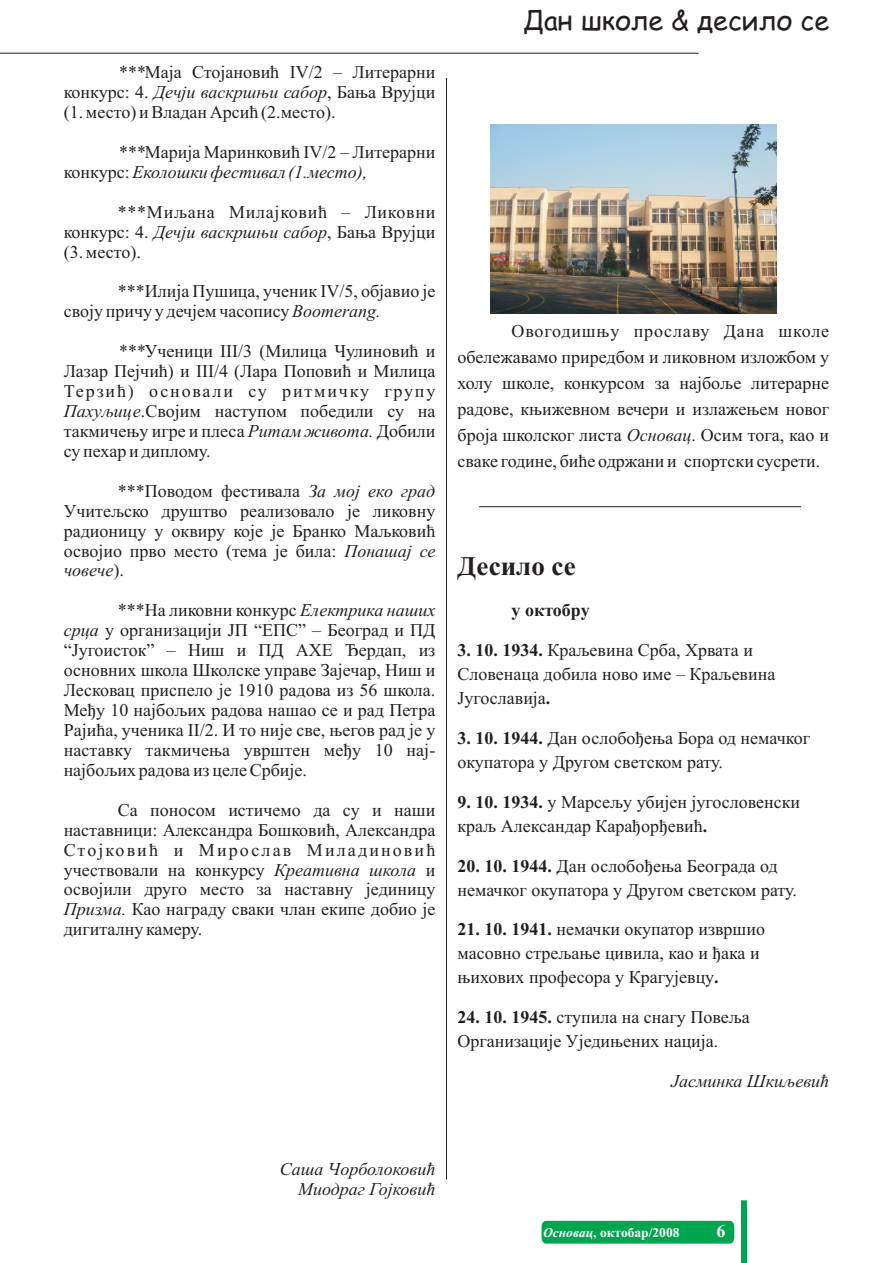
<style>
.page{position:relative;width:893px;height:1263px;background:#fff}
.page>*{position:absolute;margin:0;border:0;box-sizing:border-box;transform-origin:0 0}
.t1{font:27px "Comic Sans MS";color:#231f20}
.t2{font:700 27px "Times New Roman";letter-spacing:.005em;color:#231f20}
.t3{font:18px/20px "Times New Roman";color:#231f20}
.t4{font:italic 18px/20px "Times New Roman";color:#231f20;text-align:right}
.t5{font:700 18px "Times New Roman";color:#231f20}
.t6{font:700 18px "Times New Roman";color:#fff}
.t7{font:700 13.5px "Times New Roman";color:#fff}
.s1{font-style:italic}
.s2{font-weight:700}
</style>
<div class="page">
<hr style="left:446px;top:78px;width:1px;height:1101px;background:#231f20">
<hr style="left:479px;top:506px;width:322px;height:1px;background:#231f20">
<img style="left:490px;top:125px;width:286px;height:189px">
<div style="left:741px;top:1200px;width:6px;height:63px;background:#00a54f"></div>
<div style="left:541px;top:1221px;width:193px;height:22px;background:#00a54f"></div>
<hr style="left:0;top:53px;width:698px;height:1px;background:#231f20">
<p class="t3" style="left:64px;top:64px;width:373px;text-align:justify;text-indent:54px"><span class="s1">***</span>Маја Стојановић IV/2 – Литерарни конкурс: 4. <span class="s1">Дечји васкршњи сабор</span>, Бања Врујци (1. место) и Владан Арсић (2.место).</p>
<p class="t3" style="left:64px;top:144px;width:373px;text-indent:54px"><span class="s1">***</span>Марија Маринковић IV/2 – Литерарни конкурс: <span class="s1">Еколошки фестивал (1.место),</span></p>
<p class="t3" style="left:64px;top:203px;width:373px;text-align:justify;text-indent:54px">***Миљана Милајковић – Ликовни конкурс: 4. <span class="s1">Дечји васкршњи сабор</span>, Бања Врујци (3. место).</p>
<p class="t3" style="left:64px;top:283px;width:373px;text-indent:54px">***Илија Пушица, ученик IV/5, објавио је своју причу у дечјем часопису <span class="s1">Boomerang.</span></p>
<p class="t3" style="left:64px;top:343px;width:373px;text-align:justify;text-indent:54px"><span class="s1">***</span>Ученици III/3 (Милица Чулиновић и Лазар Пејчић) и III/4 (Лара Поповић и Милица Терзић) основали су ритмичку групу <span class="s1">Пахуљице</span>.Својим наступом победили су на такмичењу игре и плеса <span class="s1">Ритам живота.</span> Добили су пехар и диплому.</p>
<p class="t3" style="left:64px;top:482px;width:373px;text-align:justify;text-indent:54px">***Поводом фестивала <span class="s1">За мој еко град </span>Учитељско друштво реализовало је ликовну радионицу у оквиру које је Бранко Маљковић освојио прво место (тема је била: <span class="s1">Понашај се човече</span>).</p>
<p class="t3" style="left:64px;top:602px;width:373px;text-align:justify;text-indent:54px">***На ликовни конкурс <span class="s1">Електрика наших срца</span> у организацији ЈП “ЕПС” – Београд и ПД “Југоисток” – Ниш и ПД АХЕ Ђердап, из основних школа Школске управе Зајечар, Ниш и Лесковац приспело је 1910 радова из 56 школа.<br>Међу 10 најбољих радова нашао се и рад Петра Рајића, ученика II/2. И то није све, његов рад је у наставку такмичења уврштен међу 10 нај&shy;најбољих радова из целе Србије.</p>
<p class="t3" style="left:64px;top:801px;width:373px;text-align:justify;text-indent:54px">Са поносом истичемо да су и наши наставници: Александра Бошковић, Александра Стојковић и Мирослав Миладиновић учествовали на конкурсу <span class="s1">Креативна школа</span> и освојили друго место за наставну јединицу <span class="s1">Призма.</span> Као награду сваки члан екипе добио је дигиталну камеру.</p>
<h1 class="t1" style="left:523px;top:9px;width:307px">Дан школе &amp; десило се</h1>
<p class="t3" style="left:457px;top:320px;width:373px;line-height:26px;text-align:justify;text-indent:54px">Овогодишњу прославу Дана школе обележавамо приредбом и ликовном изложбом у холу школе, конкурсом за најбоље литерарне радове, књижевном вечери и излажењем новог броја школског листа <span class="s1">Основац</span>. Осим тога, као и сваке године, биће одржани и спортски сусрети.</p>
<h1 class="t2" style="left:457px;top:556px;width:120px">Десило се</h1>
<p class="t5" style="left:511px;top:604px;width:80px">у октобру</p>
<p class="t3" style="left:457px;top:640px;width:319px;line-height:23.9px"><span class="s2">3. 10. 1934.</span> Краљевина Срба, Хрвата и<br>Словенаца добила ново име – Краљевина<br>Југославија<span class="s2">.</span></p>
<p class="t3" style="left:457px;top:728px;width:354px;line-height:23.9px"><span class="s2">3. 10. 1944.</span> Дан ослобођења Бора од немачког окупатора у Другом светском рату.</p>
<p class="t3" style="left:457px;top:791px;width:344px;line-height:23.9px"><span class="s2">9. 10. 1934.</span> у Марсељу убијен југословенски краљ Александар Карађорђевић<span class="s2">.</span></p>
<p class="t3" style="left:457px;top:855px;width:341px;line-height:23.9px"><span class="s2">20. 10. 1944.</span> Дан ослобођења Београда од немачког окупатора у Другом светском рату.</p>
<p class="t3" style="left:457px;top:919px;width:309px;line-height:23.9px"><span class="s2">21. 10. 1941.</span> немачки окупатор извршио масовно стрељање цивила, као и ђака и њихових професора у Крагујевцу<span class="s2">.</span></p>
<p class="t3" style="left:457px;top:1007px;width:294px;line-height:23.9px"><span class="s2">24. 10. 1945.</span> ступила на снагу Повеља<br>Организације Уједињених нација.</p>
<p class="t4" style="left:671px;top:1072px;width:160px">Јасминка Шкиљевић</p>
<p class="t4" style="left:280px;top:1160px;width:157px">Саша Чорболоковић<br>Миодраг Гојковић</p>
<p class="t7" style="left:543px;top:1227px;width:138px"><span class="s1">Основац</span>, октобар/2008</p>
<p class="t6" style="left:717px;top:1224px;width:10px">6</p>
</div>
